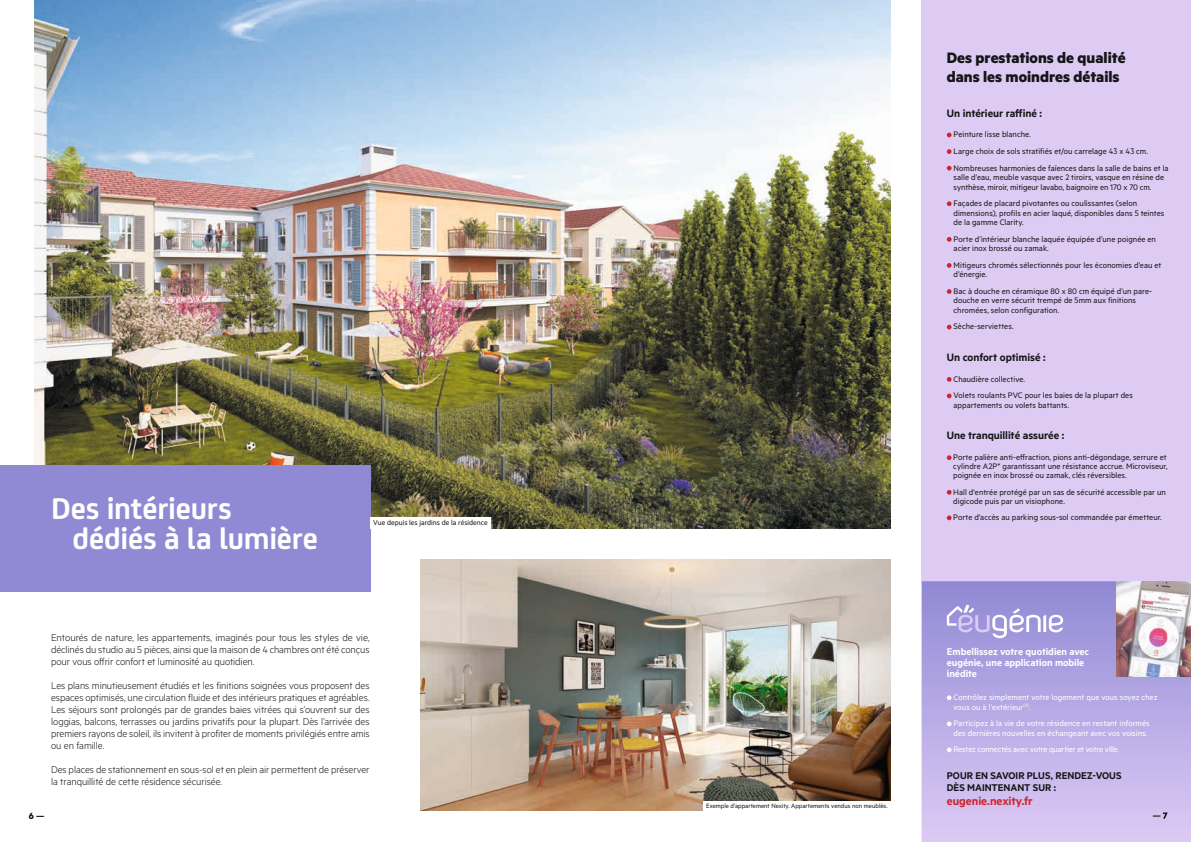
<style>
.page{position:relative;width:1191px;height:842px;background:#fff}
.page>*{position:absolute;margin:0;border:0;box-sizing:border-box;transform-origin:0 0}
.t1{font:700 32px/30px "Nexity";letter-spacing:-.005em;color:#fff}
.t2{font:700 17px/19px "Metric";color:#151616}
.t3{font:600 13px "Metric";letter-spacing:-.005em;color:#cd242d}
.t4{font:600 12px "Metric";letter-spacing:-.005em;color:#151616}
.t5{font:300 11px/12px "Metric";letter-spacing:-.005em;color:#151616;text-align:justify}
.t6{font:600 11px/11px "Metric";color:#fff}
.t7{font:600 11px/12px "Metric";letter-spacing:.005em;color:#151616}
.t8{font:700 10px "Metric";color:#151616}
.t9{font:9px/9.5px "Metric";letter-spacing:.005em;color:#151616}
.t10{font:9px/9.5px "Metric";color:#fff}
.t11{font:9px "Metric";letter-spacing:-.02em;color:#fff}
.t12{font:8px "Metric";color:#151616}
.t13{font:7px "Metric";color:#151616}
</style>
<div class="page">
<div style="left:921px;top:0;width:270px;height:581px;background:#ddcbf4"></div>
<img style="left:34px;top:0;width:856px;height:528px">
<div style="left:0;top:465px;width:370px;height:127px;background:#9089d3"></div>
<svg style="left:921px;top:581px;width:270px;height:261px;background:#bbaee6"></svg>
<img style="left:1152px;top:812px;width:15px;height:7px">
<svg style="left:946px;top:604px;width:117px;height:34px;background:#b1a9e1"></svg>
<svg style="left:946px;top:695px;width:5px;height:5px"></svg>
<svg style="left:946px;top:721px;width:5px;height:5px"></svg>
<svg style="left:946px;top:747px;width:5px;height:5px"></svg>
<img style="left:1116px;top:581px;width:75px;height:95px">
<img style="left:420px;top:560px;width:470px;height:251px">
<svg style="left:946px;top:133px;width:5px;height:4px"></svg>
<svg style="left:946px;top:149px;width:5px;height:5px"></svg>
<svg style="left:946px;top:166px;width:5px;height:5px"></svg>
<svg style="left:946px;top:201px;width:5px;height:5px"></svg>
<svg style="left:946px;top:237px;width:5px;height:5px"></svg>
<svg style="left:946px;top:263px;width:5px;height:5px"></svg>
<svg style="left:946px;top:289px;width:5px;height:5px"></svg>
<svg style="left:946px;top:325px;width:5px;height:4px"></svg>
<svg style="left:946px;top:377px;width:5px;height:5px"></svg>
<svg style="left:946px;top:394px;width:5px;height:4px"></svg>
<svg style="left:946px;top:455px;width:5px;height:5px"></svg>
<svg style="left:946px;top:490px;width:5px;height:5px"></svg>
<svg style="left:946px;top:515px;width:5px;height:5px"></svg>
<div style="left:703px;top:801px;width:187px;height:10px;background:#fff"></div>
<div style="left:370px;top:517px;width:121px;height:11px;background:#fff"></div>
<h1 class="t1" style="left:73px;top:491px;width:247px;text-indent:-22px">Des intérieurs dédiés à la lumière</h1>
<p class="t12" style="left:373px;top:518px;width:116px">Vue depuis les jardins de la résidence</p>
<p class="t5" style="left:51px;top:631px;width:320px">Entourés de nature, les appartements, imaginés pour tous les styles de vie, déclinés du studio au 5 pièces, ainsi que la maison de 4 chambres ont été conçus pour vous offrir confort et luminosité au quotidien.</p>
<p class="t5" style="left:51px;top:679px;width:320px">Les plans minutieusement étudiés et les finitions soignées vous proposent des espaces optimisés, une circulation fluide et des intérieurs pratiques et agréables.<br>Les séjours sont prolongés par de grandes baies vitrées qui s’ouvrent sur des loggias, balcons, terrasses ou jardins privatifs pour la plupart. Dès l’arrivée des premiers rayons de soleil, ils invitent à profiter de moments privilégiés entre amis ou en famille.</p>
<p class="t5" style="left:51px;top:763px;width:320px">Des places de stationnement en sous-sol et en plein air permettent de préserver la tranquillité de cette résidence sécurisée.</p>
<p class="t8" style="left:29px;top:809px;width:17px">6 —</p>
<p class="t13" style="left:706px;top:802px;width:183px">Exemple d'appartement Nexity. Appartements vendus non meublés.</p>
<h2 class="t2" style="left:946px;top:47px;width:180px">Des prestations de qualité dans les moindres détails</h2>
<h3 class="t4" style="left:946px;top:106px;width:97px">Un intérieur raffiné :</h3>
<p class="t9" style="left:953px;top:126px;width:216px;line-height:16.6px">Peinture lisse blanche.<br>Large choix de sols stratifiés et/ou carrelage 43 x 43 cm.<br>Nombreuses harmonies de faïences dans la salle de bains et la</p>
<p class="t9" style="left:953px;top:172px;width:212px">salle d’eau, meuble vasque avec 2 tiroirs, vasque en résine de synthèse, miroir, mitigeur lavabo, baignoire en 170 x 70 cm.</p>
<p class="t9" style="left:953px;top:198px;width:212px">Façades de placard pivotantes ou coulissantes (selon dimensions), profils en acier laqué, disponibles dans 5 teintes de la gamme Clarity.</p>
<p class="t9" style="left:953px;top:234px;width:204px">Porte d’intérieur blanche laquée équipée d’une poignée en acier inox brossé ou zamak.</p>
<p class="t9" style="left:953px;top:260px;width:209px">Mitigeurs chromés sélectionnés pour les économies d’eau et d’énergie.</p>
<p class="t9" style="left:953px;top:286px;width:200px">Bac à douche en céramique 80 x 80 cm équipé d’un pare&shy;douche en verre sécurit trempé de 5mm aux finitions chromées, selon configuration.</p>
<p class="t9" style="left:953px;top:322px;width:61px">Sèche-serviettes.</p>
<h3 class="t4" style="left:946px;top:350px;width:100px">Un confort optimisé :</h3>
<p class="t9" style="left:953px;top:370px;width:181px;line-height:16.6px">Chaudière collective.<br>Volets roulants PVC pour les baies de la plupart des</p>
<p class="t9" style="left:953px;top:400px;width:117px">appartements ou volets battants.</p>
<h3 class="t4" style="left:946px;top:428px;width:119px">Une tranquillité assurée :</h3>
<p class="t9" style="left:953px;top:452px;width:216px;line-height:9px;text-align:justify">Porte palière anti-effraction, pions anti-dégondage, serrure et cylindre A2P* garantissant une résistance accrue. Microviseur, poignée en inox brossé ou zamak, clés réversibles.</p>
<p class="t9" style="left:953px;top:487px;width:214px;line-height:9px">Hall d'entrée protégé par un sas de sécurité accessible par un digicode puis par un visiophone.</p>
<p class="t9" style="left:953px;top:512px;width:210px">Porte d'accès au parking sous-sol commandée par émetteur.</p>
<p class="t6" style="left:946px;top:646px;width:144px">Embellissez votre quotidien avec eugénie, une application mobile inédite</p>
<p class="t10" style="left:953px;top:692px;width:205px">Contrôlez simplement votre logement que vous soyez chez vous ou à l’extérieur<sup>(1)</sup>.</p>
<p class="t10" style="left:953px;top:718px;width:198px">Participez à la vie de votre résidence en restant informés des dernières nouvelles en échangeant avec vos voisins.</p>
<p class="t11" style="left:953px;top:744px;width:167px">Restez connectés avec votre quartier et votre ville.</p>
<p class="t7" style="left:946px;top:769px;width:176px">POUR EN SAVOIR PLUS, RENDEZ-VOUS<br>DÈS MAINTENANT SUR :</p>
<h3 class="t3" style="left:946px;top:793px;width:87px">eugenie.nexity.fr</h3>
</div>
